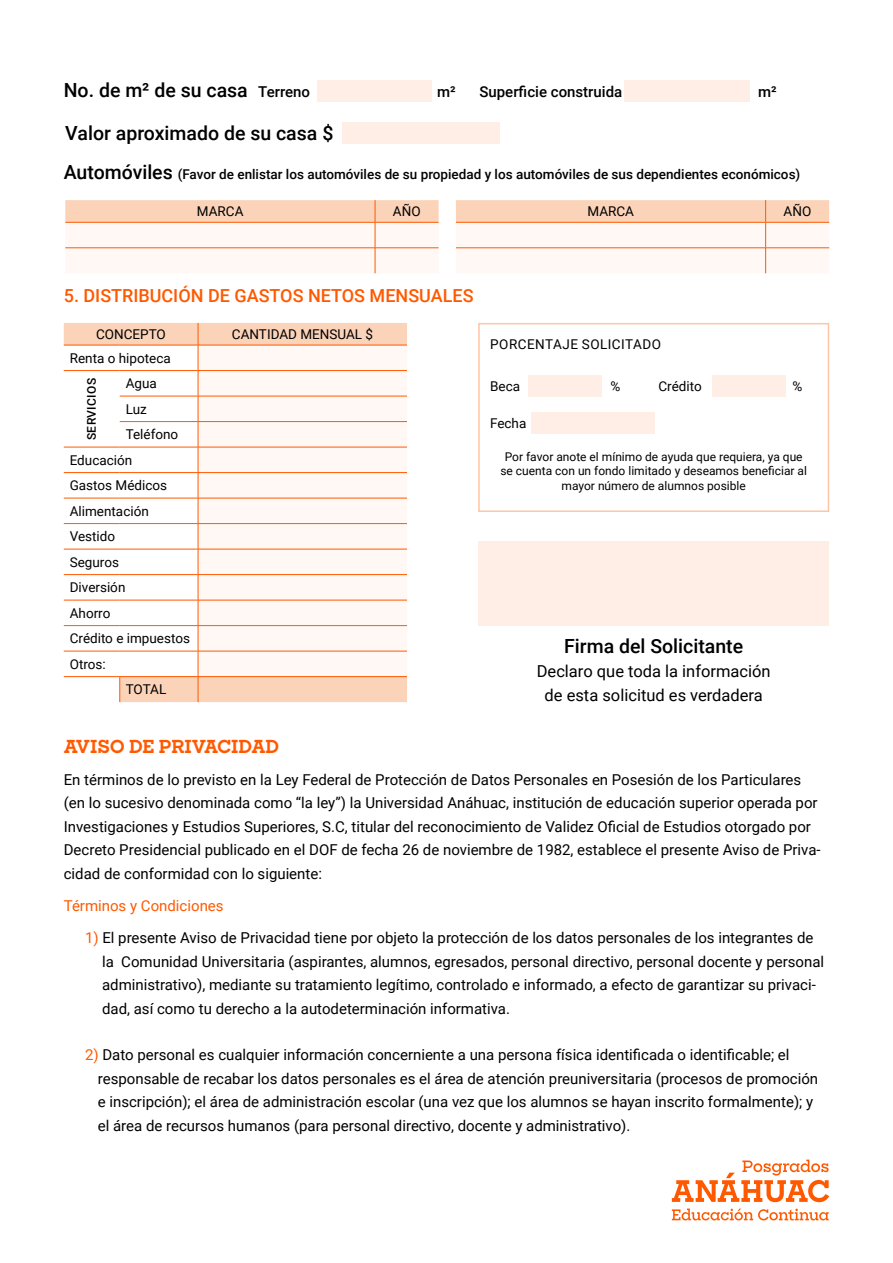
<style>
.page{position:relative;width:893px;height:1263px;background:#fff}
.page>*{position:absolute;margin:0;border:0;box-sizing:border-box;transform-origin:0 0}
.t1{font:500 19.5px "Roboto";color:#000}
.t2{font:500 18px "Roboto";color:#ff5900}
.t3{font:700 18px "Sharp Slab";letter-spacing:-.015em;color:#ff5900}
.t4{font:16.5px/24px "Roboto";color:#000;text-align:center}
.t5{font:15px/23.4px "Roboto";color:#000}
.t6{font:500 15px "Roboto";color:#000}
.t7{font:15px "Roboto";color:#ff5900}
.t8{font:13.5px "Roboto";color:#000}
.t9{font:500 13.5px "Roboto";color:#000}
.t10{font:13.5px "Roboto";letter-spacing:.035em;color:#000}
.t11{font:12px/14.4px "Roboto";color:#000;text-align:center}
.t12{font:500 12px "Roboto";letter-spacing:.035em;color:#000}
.s1{font-size:19.5px}
.s2{color:#ff5900}
</style>
<div class="page">
<svg style="left:672px;top:1159px;width:157px;height:43px"></svg>
<svg style="left:672px;top:1208px;width:157px;height:12px"></svg>
<div style="left:342px;top:123px;width:157px;height:21px;background:#ffeee6"></div>
<div style="left:317px;top:81px;width:114px;height:21px;background:#ffeee6"></div>
<div style="left:625px;top:81px;width:125px;height:21px;background:#ffeee6"></div>
<svg style="left:65px;top:200px;width:374px;height:73px"></svg>
<svg style="left:456px;top:200px;width:373px;height:73px"></svg>
<svg style="left:64px;top:323px;width:343px;height:379px"></svg>
<div style="left:199px;top:346px;width:208px;height:330px;background:#fff8f4"></div>
<hr style="left:64px;top:345px;width:56px;height:1px;background:#ff5900">
<hr style="left:120px;top:345px;width:78px;height:1px;background:#ff5900">
<hr style="left:198px;top:345px;width:209px;height:1px;background:#ff5900">
<hr style="left:64px;top:370px;width:56px;height:1px;background:#ff5900">
<hr style="left:120px;top:370px;width:78px;height:1px;background:#ff5900">
<hr style="left:198px;top:370px;width:209px;height:1px;background:#ff5900">
<hr style="left:120px;top:396px;width:78px;height:1px;background:#ff5900">
<hr style="left:198px;top:396px;width:209px;height:1px;background:#ff5900">
<hr style="left:120px;top:421px;width:78px;height:1px;background:#ff5900">
<hr style="left:198px;top:421px;width:209px;height:1px;background:#ff5900">
<hr style="left:64px;top:447px;width:56px;height:1px;background:#ff5900">
<hr style="left:120px;top:447px;width:78px;height:1px;background:#ff5900">
<hr style="left:198px;top:447px;width:209px;height:1px;background:#ff5900">
<hr style="left:64px;top:472px;width:56px;height:1px;background:#ff5900">
<hr style="left:120px;top:472px;width:78px;height:1px;background:#ff5900">
<hr style="left:198px;top:472px;width:209px;height:1px;background:#ff5900">
<hr style="left:64px;top:498px;width:56px;height:1px;background:#ff5900">
<hr style="left:120px;top:498px;width:78px;height:1px;background:#ff5900">
<hr style="left:198px;top:498px;width:209px;height:1px;background:#ff5900">
<hr style="left:64px;top:523px;width:56px;height:1px;background:#ff5900">
<hr style="left:120px;top:523px;width:78px;height:1px;background:#ff5900">
<hr style="left:198px;top:523px;width:209px;height:1px;background:#ff5900">
<hr style="left:64px;top:549px;width:56px;height:1px;background:#ff5900">
<hr style="left:120px;top:549px;width:78px;height:1px;background:#ff5900">
<hr style="left:198px;top:549px;width:209px;height:1px;background:#ff5900">
<hr style="left:64px;top:574px;width:56px;height:1px;background:#ff5900">
<hr style="left:120px;top:574px;width:78px;height:1px;background:#ff5900">
<hr style="left:198px;top:574px;width:209px;height:1px;background:#ff5900">
<hr style="left:64px;top:600px;width:56px;height:1px;background:#ff5900">
<hr style="left:120px;top:600px;width:78px;height:1px;background:#ff5900">
<hr style="left:198px;top:600px;width:209px;height:1px;background:#ff5900">
<hr style="left:64px;top:625px;width:56px;height:1px;background:#ff5900">
<hr style="left:120px;top:625px;width:78px;height:1px;background:#ff5900">
<hr style="left:198px;top:625px;width:209px;height:1px;background:#ff5900">
<hr style="left:64px;top:651px;width:56px;height:1px;background:#ff5900">
<hr style="left:120px;top:651px;width:78px;height:1px;background:#ff5900">
<hr style="left:198px;top:651px;width:209px;height:1px;background:#ff5900">
<hr style="left:64px;top:676px;width:56px;height:1px;background:#ff5900">
<hr style="left:120px;top:676px;width:78px;height:1px;background:#ff5900">
<svg style="left:119px;top:677px;width:1px;height:25px"></svg>
<hr style="left:198px;top:676px;width:209px;height:1px;background:#ff5900">
<svg style="left:198px;top:323px;width:1px;height:379px"></svg>
<div style="left:529px;top:375px;width:73px;height:21px;background:#ffeee6"></div>
<div style="left:712px;top:375px;width:73px;height:21px;background:#ffeee6"></div>
<div style="left:478px;top:323px;width:351px;height:189px;border:2px solid #ffc5a6"></div>
<div style="left:531px;top:412px;width:124px;height:21px;background:#ffeee6"></div>
<div style="left:478px;top:541px;width:351px;height:84px;background:#ffeee6"></div>
<h1 class="t1" style="left:64px;top:77px;width:186px">No. de m² de su casa</h1>
<p class="t6" style="left:258px;top:82px;width:53px">Terreno</p>
<p class="t6" style="left:437px;top:82px;width:20px">m²</p>
<p class="t6" style="left:479px;top:81px;width:144px">Superficie construida</p>
<p class="t6" style="left:758px;top:82px;width:20px">m²</p>
<h1 class="t1" style="left:65px;top:120px;width:270px">Valor aproximado de su casa $</h1>
<p class="t9" style="left:64px;top:165px;width:738px"><span class="s1">Automóviles</span> (Favor de enlistar los automóviles de su propiedad y los automóviles de sus dependientes económicos)</p>
<p class="t8" style="left:197px;top:202px;width:48px">MARCA</p>
<p class="t8" style="left:393px;top:202px;width:29px">AÑO</p>
<p class="t8" style="left:587px;top:202px;width:48px">MARCA</p>
<p class="t8" style="left:783px;top:202px;width:29px">AÑO</p>
<p class="t2" style="left:64px;top:283px;width:411px">5. DISTRIBUCIÓN DE GASTOS NETOS MENSUALES</p>
<p class="t8" style="left:96px;top:325px;width:71px">CONCEPTO</p>
<p class="t8" style="left:232px;top:325px;width:143px">CANTIDAD MENSUAL $</p>
<p class="t8" style="left:70px;top:349px;width:103px">Renta o hipoteca</p>
<p class="t8" style="left:126px;top:374px;width:33px">Agua</p>
<p class="t8" style="left:126px;top:400px;width:23px">Luz</p>
<p class="t8" style="left:126px;top:425px;width:54px">Teléfono</p>
<p class="t8" style="left:70px;top:451px;width:64px">Educación</p>
<p class="t8" style="left:70px;top:476px;width:99px">Gastos Médicos</p>
<p class="t8" style="left:70px;top:502px;width:81px">Alimentación</p>
<p class="t8" style="left:70px;top:527px;width:47px">Vestido</p>
<p class="t8" style="left:70px;top:553px;width:51px">Seguros</p>
<p class="t8" style="left:70px;top:578px;width:57px">Diversión</p>
<p class="t8" style="left:70px;top:604px;width:42px">Ahorro</p>
<p class="t8" style="left:70px;top:629px;width:122px">Crédito e impuestos</p>
<p class="t8" style="left:70px;top:655px;width:38px">Otros:</p>
<p class="t8" style="left:126px;top:680px;width:42px">TOTAL</p>
<p class="t10" style="left:490px;top:334px;width:172px">PORCENTAJE SOLICITADO</p>
<p class="t8" style="left:490px;top:377px;width:31px">Beca</p>
<p class="t8" style="left:611px;top:377px;width:11px">%</p>
<p class="t8" style="left:658px;top:377px;width:45px">Crédito</p>
<p class="t8" style="left:490px;top:414px;width:38px">Fecha</p>
<p class="t11" style="left:500px;top:449px;width:308px">Por favor anote el mínimo de ayuda que requiera, ya que se cuenta con un fondo limitado y deseamos beneficiar al mayor número de alumnos posible</p>
<p class="t12" style="left:83px;top:440px;width:64px;rotate:-90deg">SERVICIOS</p>
<p class="t8" style="left:792px;top:377px;width:11px">%</p>
<h1 class="t1" style="left:564px;top:632px;width:181px">Firma del Solicitante</h1>
<p class="t4" style="left:537px;top:658px;width:235px">Declaro que toda la información de esta solicitud es verdadera</p>
<p class="t3" style="left:64px;top:733px;width:217px">AVISO DE PRIVACIDAD</p>
<p class="t5" style="left:64px;top:767px;width:758px">En términos de lo previsto en la Ley Federal de Protección de Datos Personales en Posesión de los Particulares (en lo sucesivo denominada como “la ley”) la Universidad Anáhuac, institución de educación superior operada por Investigaciones y Estudios Superiores, S.C, titular del reconocimiento de Validez Oficial de Estudios otorgado por Decreto Presidencial publicado en el DOF de fecha 26 de noviembre de 1982, establece el presente Aviso de Priva&shy;cidad de conformidad con lo siguiente:</p>
<p class="t7" style="left:64px;top:895px;width:161px">Términos y Condiciones</p>
<p class="t5" style="left:102px;top:926px;width:724px;text-indent:-17px"><span class="s2">1)</span> El presente Aviso de Privacidad tiene por objeto la protección de los datos personales de los integrantes de la Comunidad Universitaria (aspirantes, alumnos, egresados, personal directivo, personal docente y personal administrativo), mediante su tratamiento legítimo, controlado e informado, a efecto de garantizar su privaci&shy;dad, así como tu derecho a la autodeterminación informativa.</p>
<p class="t5" style="left:98px;top:1043px;width:722px;text-indent:-13px"><span class="s2">2)</span> Dato personal es cualquier información concerniente a una persona física identificada o identificable; el responsable de recabar los datos personales es el área de atención preuniversitaria (procesos de promoción e inscripción); el área de administración escolar (una vez que los alumnos se hayan inscrito formalmente); y el área de recursos humanos (para personal directivo, docente y administrativo).</p>
</div>
